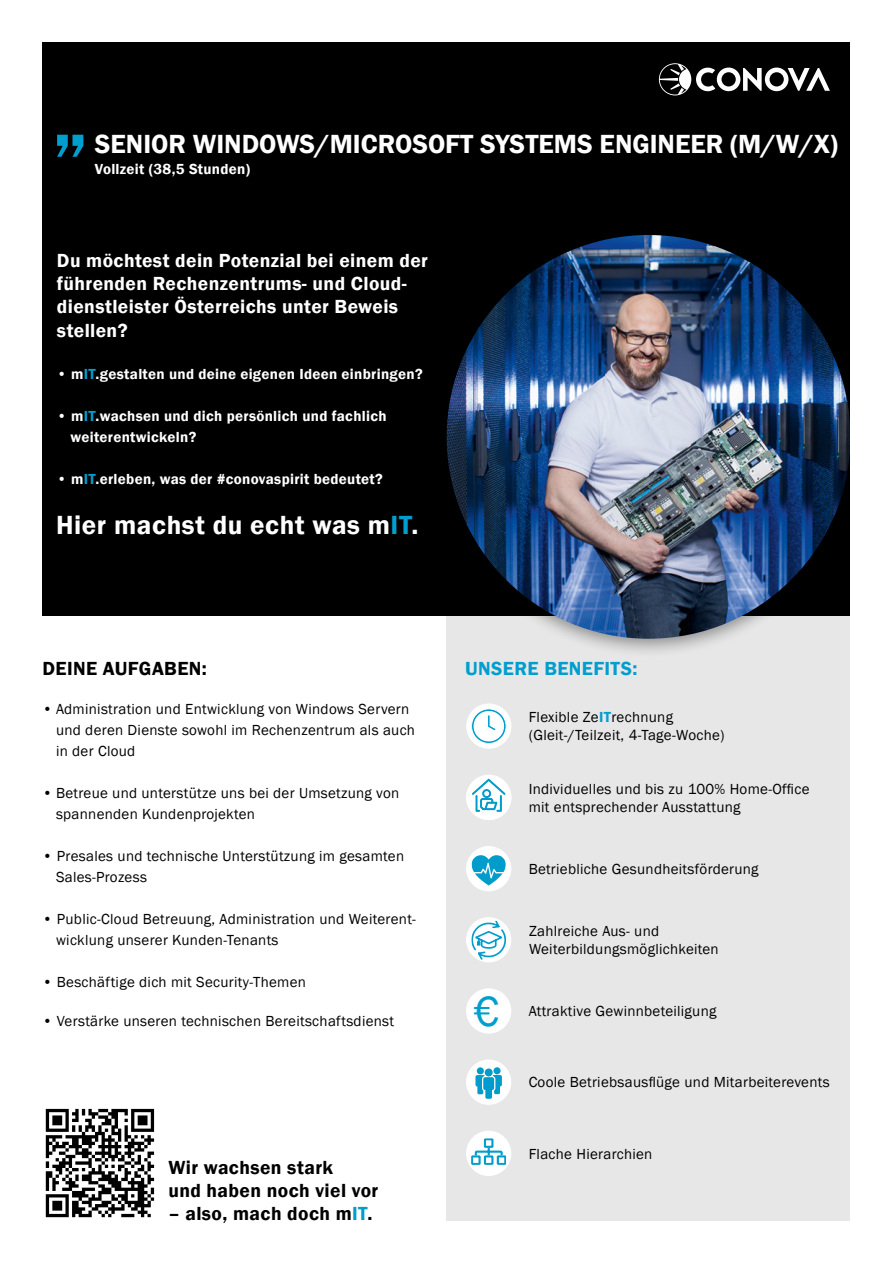
<style>
.page{position:relative;width:893px;height:1263px;background:#fff}
.page>*{position:absolute;margin:0;border:0;box-sizing:border-box;transform-origin:0 0}
.t1{font:600 81px "Franklin Gothic";color:#009ece}
.t2{font:43.5px "Franklin Gothic";color:#009ece}
.t3{font:600 27px "Franklin Gothic";color:#fff}
.t4{font:600 27px "Franklin Gothic";letter-spacing:.02em;color:#fff}
.t5{font:600 19.5px/23.4px "Franklin Gothic";letter-spacing:.02em;color:#fff}
.t6{font:600 19.5px "Franklin Gothic";letter-spacing:.02em;color:#000}
.t7{font:600 19.5px "Franklin Gothic";letter-spacing:.02em;color:#009ece}
.t8{font:15px/21px "Franklin Gothic";letter-spacing:.02em;color:#000}
.t9{font:600 15px/21px "Franklin Gothic";letter-spacing:.02em;color:#fff}
.s1{color:#009ece}
.s2{font-weight:600;color:#009ece}
</style>
<div class="page">
<div style="left:446px;top:549px;width:404px;height:671px;background:#e7e7e7"></div>
<div style="left:43px;top:43px;width:807px;height:573px;background:#000"></div>
<div style="left:432px;top:224px;width:433px;height:434px;background:#000;opacity:.4"></div>
<img style="left:447px;top:235px;width:403px;height:404px;border-radius:202px">
<svg style="left:45px;top:1108px;width:110px;height:110px"></svg>
<svg style="left:46px;top:1109px;width:108px;height:108px"></svg>
<svg style="left:659px;top:63px;width:171px;height:32px"></svg>
<div style="left:466px;top:703px;width:45px;height:46px;background:#fff;border-radius:50%"></div>
<svg style="left:471px;top:709px;width:35px;height:35px"></svg>
<div style="left:466px;top:775px;width:45px;height:45px;background:#fff;border-radius:23px"></div>
<svg style="left:472px;top:778px;width:34px;height:34px"></svg>
<div style="left:466px;top:846px;width:45px;height:45px;background:#fff;border-radius:50%"></div>
<svg style="left:472px;top:855px;width:34px;height:30px"></svg>
<div style="left:466px;top:917px;width:45px;height:45px;background:#fff;border-radius:50%"></div>
<svg style="left:471px;top:920px;width:35px;height:40px"></svg>
<div style="left:466px;top:988px;width:45px;height:45px;background:#fff;border-radius:50%"></div>
<div style="left:466px;top:1059px;width:45px;height:46px;background:#fff;border-radius:50%"></div>
<div style="left:493px;top:1067px;width:8px;height:7px;background:#009dcc;border-radius:50%"></div>
<div style="left:477px;top:1067px;width:7px;height:7px;background:#009dcc;border-radius:50%"></div>
<div style="left:485px;top:1068px;width:8px;height:8px;background:#009dcc;border-radius:50%"></div>
<svg style="left:475px;top:1075px;width:27px;height:24px"></svg>
<div style="left:466px;top:1131px;width:45px;height:45px;background:#fff;border-radius:50%"></div>
<svg style="left:471px;top:1138px;width:35px;height:27px"></svg>
<div style="left:850px;top:0;width:43px;height:1256px;background:#fff"></div>
<p class="t1" style="left:53px;top:69px;width:37px">„</p>
<p class="t3" style="left:95px;top:127px;width:745px">SENIOR WINDOWS/MICROSOFT SYSTEMS ENGINEER (M/W/X)</p>
<p class="t9" style="left:95px;top:158px;width:157px">Vollzeit (38,5 Stunden)</p>
<p class="t5" style="left:57px;top:249px;width:372px">Du möchtest dein Potenzial bei einem der führenden Rechenzentrums- und Cloud&shy;dienstleister Österreichs unter Beweis</p>
<p class="t5" style="left:57px;top:319px;width:72px">stellen?</p>
<p class="t9" style="left:57px;top:363px;width:367px">• m<span class="s1">IT</span>.gestalten und deine eigenen Ideen einbringen?</p>
<p class="t9" style="left:70px;top:405px;width:318px;text-indent:-14px">• m<span class="s1">IT</span>.wachsen und dich persönlich und fachlich weiterentwickeln?</p>
<p class="t9" style="left:57px;top:468px;width:327px">• m<span class="s1">IT</span>.erleben, was der #conovaspirit bedeutet?</p>
<p class="t4" style="left:56px;top:509px;width:364px">Hier machst du echt was m<span class="s1">IT</span>.</p>
<p class="t6" style="left:43px;top:656px;width:166px">DEINE AUFGABEN:</p>
<p class="t8" style="left:56px;top:699px;width:361px;text-indent:-14px">• Administration und Entwicklung von Windows Servern und deren Dienste sowohl im Rechenzentrum als auch in der Cloud</p>
<p class="t8" style="left:56px;top:783px;width:345px;text-indent:-14px">• Betreue und unterstütze uns bei der Umsetzung von spannenden Kundenprojekten</p>
<p class="t8" style="left:56px;top:846px;width:350px;text-indent:-14px">• Presales und technische Unterstützung im gesamten<br>Sales-Prozess</p>
<p class="t8" style="left:56px;top:909px;width:361px;text-indent:-14px">• Public-Cloud Betreuung, Administration und Weiterent&shy;wicklung unserer Kunden-Tenants</p>
<p class="t8" style="left:43px;top:972px;width:265px">• Beschäftige dich mit Security-Themen</p>
<p class="t8" style="left:43px;top:1011px;width:353px">• Verstärke unseren technischen Bereitschaftsdienst</p>
<p class="t6" style="left:168px;top:1155px;width:166px">Wir wachsen stark</p>
<p class="t6" style="left:168px;top:1178px;width:211px">und haben noch viel vor</p>
<p class="t6" style="left:168px;top:1202px;width:206px">– also, mach doch m<span class="s1">IT</span>.</p>
<p class="t7" style="left:465px;top:656px;width:174px">UNSERE BENEFITS:</p>
<p class="t8" style="left:529px;top:707px;width:146px">Flexible Ze<span class="s2">IT</span>rechnung</p>
<p class="t8" style="left:529px;top:725px;width:197px">(Gleit-/Teilzeit, 4-Tage-Woche)</p>
<p class="t8" style="left:529px;top:780px;width:282px;line-height:18px">Individuelles und bis zu 100% Home-Office mit entsprechender Ausstattung</p>
<p class="t8" style="left:529px;top:859px;width:231px">Betriebliche Gesundheitsförderung</p>
<p class="t2" style="left:474px;top:984px;width:27px">€</p>
<p class="t8" style="left:529px;top:921px;width:132px">Zahlreiche Aus- und</p>
<p class="t8" style="left:529px;top:939px;width:191px">Weiterbildungsmöglichkeiten</p>
<p class="t8" style="left:529px;top:1001px;width:189px">Attraktive Gewinnbeteiligung</p>
<p class="t8" style="left:529px;top:1072px;width:302px">Coole Betriebsausflüge und Mitarbeiterevents</p>
<p class="t8" style="left:529px;top:1143px;width:125px">Flache Hierarchien</p>
</div>
